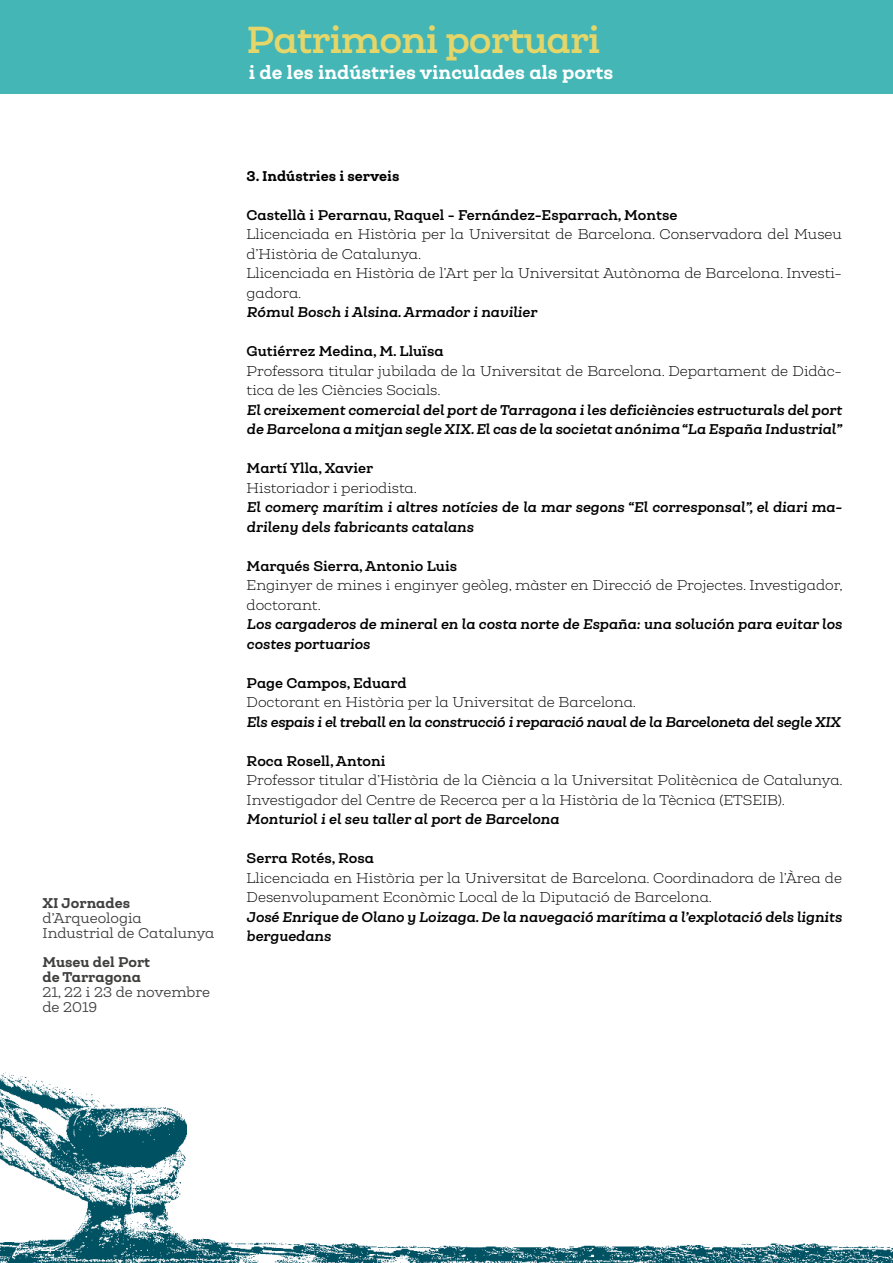
<style>
.page{position:relative;width:893px;height:1263px;background:#fff}
.page>*{position:absolute;margin:0;border:0;box-sizing:border-box;transform-origin:0 0}
.t1{font:700 36px "Queulat";letter-spacing:-.03em;color:#e4d669}
.t2{font:900 18px "Queulat";color:#fff}
.t3{font:300 13.5px/19.5px "Queulat";color:#000}
.t4{font:italic 700 13.5px/19.5px "Queulat";color:#000}
.t5{font:700 13.5px "Queulat";color:#000}
.t6{font:italic 700 13.5px "Queulat";letter-spacing:-.02em;color:#000}
.t7{font:13.5px/15px "Queulat";color:#3f3f3e}
.t8{font:900 13.5px/15px "Queulat";color:#3f3f3e}
.t9{font:900 13.5px "Queulat";color:#000}
</style>
<div class="page">
<img style="left:0;top:1072px;width:893px;height:191px">
<div style="left:0;top:0;width:893px;height:94px;background:#44b6b6"></div>
<h1 class="t1" style="left:247px;top:16px;width:355px">Patrimoni portuari</h1>
<h2 class="t2" style="left:249px;top:59px;width:366px">i de les indústries vinculades als ports</h2>
<p class="t8" style="left:43px;top:895px;width:89px">XI Jornades</p>
<p class="t7" style="left:43px;top:910px;width:173px">d’Arqueologia<br>Industrial de Catalunya</p>
<p class="t8" style="left:43px;top:955px;width:109px">Museu del Port de Tarragona</p>
<p class="t7" style="left:43px;top:984px;width:169px">21, 22 i 23 de novembre de 2019</p>
<p class="t9" style="left:247px;top:166px;width:154px">3. Indústries i serveis</p>
<p class="t5" style="left:247px;top:206px;width:432px">Castellà i Perarnau, Raquel - Fernández-Esparrach, Montse</p>
<p class="t3" style="left:247px;top:224px;width:597px">Llicenciada en Història per la Universitat de Barcelona. Conservadora del Museu d’Història de Catalunya.</p>
<p class="t3" style="left:247px;top:263px;width:597px">Llicenciada en Història de l’Art per la Universitat Autònoma de Barcelona. Investi&shy;gadora.</p>
<p class="t4" style="left:247px;top:302px;width:292px">Rómul Bosch i Alsina. Armador i navilier</p>
<p class="t5" style="left:247px;top:342px;width:198px">Gutiérrez Medina, M. Lluïsa</p>
<p class="t3" style="left:247px;top:361px;width:597px">Professora titular jubilada de la Universitat de Barcelona. Departament de Didàc&shy;tica de les Ciències Socials.</p>
<p class="t4" style="left:247px;top:400px;width:597px">El creixement comercial del port de Tarragona i les deficiències estructurals del port de Barcelona a mitjan segle XIX. El cas de la societat anónima “La España Industrial”</p>
<p class="t5" style="left:247px;top:459px;width:128px">Martí Ylla, Xavier</p>
<p class="t3" style="left:247px;top:478px;width:172px">Historiador i periodista.</p>
<p class="t4" style="left:247px;top:497px;width:597px">El comerç marítim i altres notícies de la mar segons “El corresponsal”, el diari ma&shy;drileny dels fabricants catalans</p>
<p class="t5" style="left:247px;top:557px;width:212px">Marqués Sierra, Antonio Luis</p>
<p class="t3" style="left:247px;top:575px;width:598px">Enginyer de mines i enginyer geòleg, màster en Direcció de Projectes. Investigador, doctorant.</p>
<p class="t4" style="left:247px;top:614px;width:597px">Los cargaderos de mineral en la costa norte de España: una solución para evitar los costes portuarios</p>
<p class="t5" style="left:247px;top:674px;width:161px">Page Campos, Eduard</p>
<p class="t3" style="left:247px;top:692px;width:391px">Doctorant en Història per la Universitat de Barcelona.</p>
<p class="t6" style="left:247px;top:713px;width:595px">Els espais i el treball en la construcció i reparació naval de la Barceloneta del segle XIX</p>
<p class="t5" style="left:247px;top:752px;width:140px">Roca Rosell, Antoni</p>
<p class="t3" style="left:247px;top:770px;width:598px">Professor titular d’Història de la Ciència a la Universitat Politècnica de Catalunya.<br>Investigador del Centre de Recerca per a la Història de la Tècnica (ETSEIB).</p>
<p class="t4" style="left:247px;top:809px;width:314px">Monturiol i el seu taller al port de Barcelona</p>
<p class="t5" style="left:247px;top:849px;width:129px">Serra Rotés, Rosa</p>
<p class="t3" style="left:247px;top:868px;width:597px">Llicenciada en Història per la Universitat de Barcelona. Coordinadora de l’Àrea de<br>Desenvolupament Econòmic Local de la Diputació de Barcelona.</p>
<p class="t4" style="left:247px;top:907px;width:597px">José Enrique de Olano y Loizaga. De la navegació marítima a l’explotació dels lignits berguedans</p>
</div>
